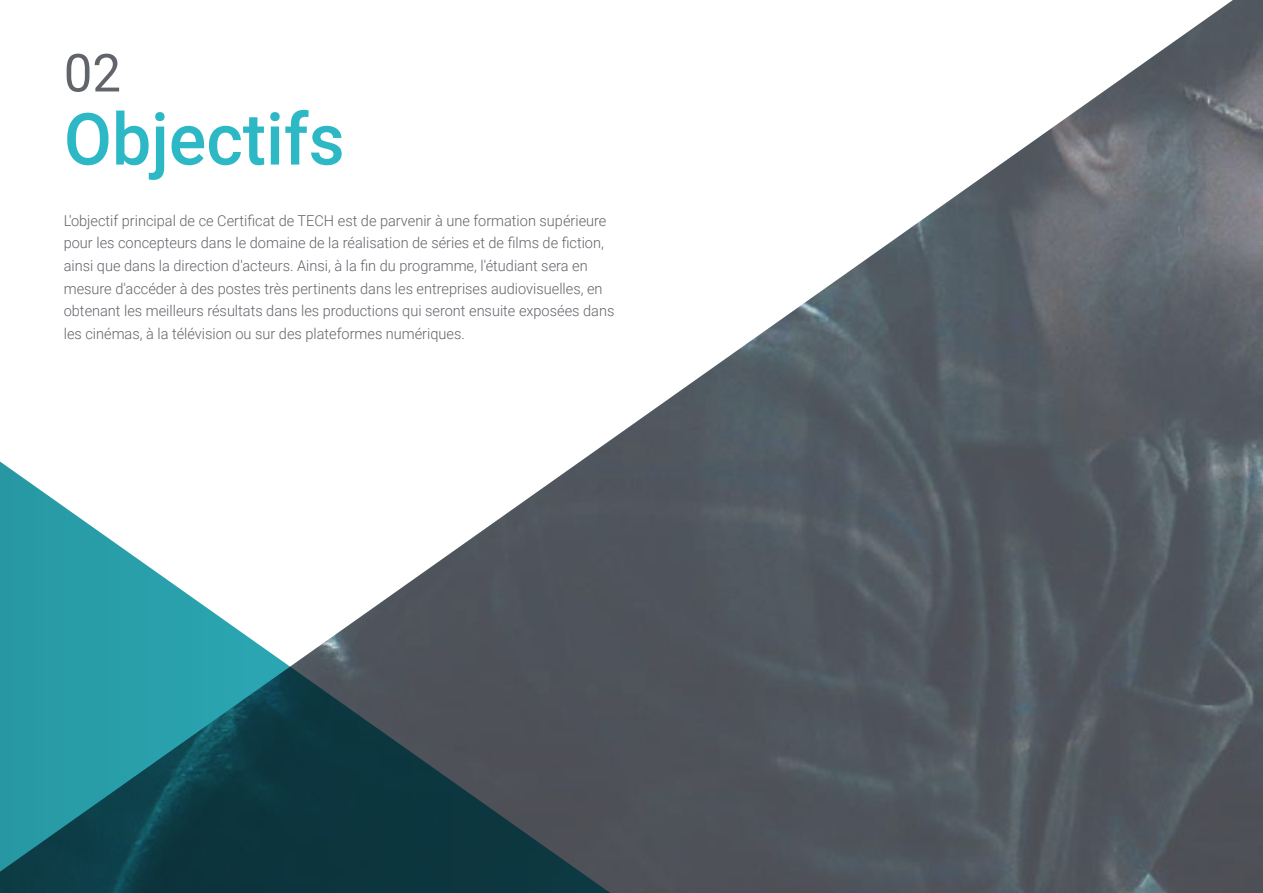
<style>
.page{position:relative;width:1263px;height:893px;background:#fff}
.page>*{position:absolute;margin:0;border:0;box-sizing:border-box;transform-origin:0 0}
.t1{font:500 72px "Roboto";color:#2db8c5}
.t2{font:52.5px "Roboto";color:#61646a}
.t3{font:300 15px/22.5px "Roboto";color:#61646a}
</style>
<div class="page">
<img style="left:602px;top:0;width:661px;height:893px">
<svg style="left:0;top:446px;width:640px;height:447px"></svg>
<h2 class="t2" style="left:64px;top:36px;width:59px">02</h2>
<h1 class="t1" style="left:64px;top:89px;width:282px">Objectifs</h1>
<p class="t3" style="left:64px;top:209px;width:552px">L'objectif principal de ce Certificat de TECH est de parvenir à une formation supérieure pour les concepteurs dans le domaine de la réalisation de séries et de films de fiction, ainsi que dans la direction d'acteurs. Ainsi, à la fin du programme, l'étudiant sera en mesure d'accéder à des postes très pertinents dans les entreprises audiovisuelles, en obtenant les meilleurs résultats dans les productions qui seront ensuite exposées dans les cinémas, à la télévision ou sur des plateformes numériques.</p>
</div>
